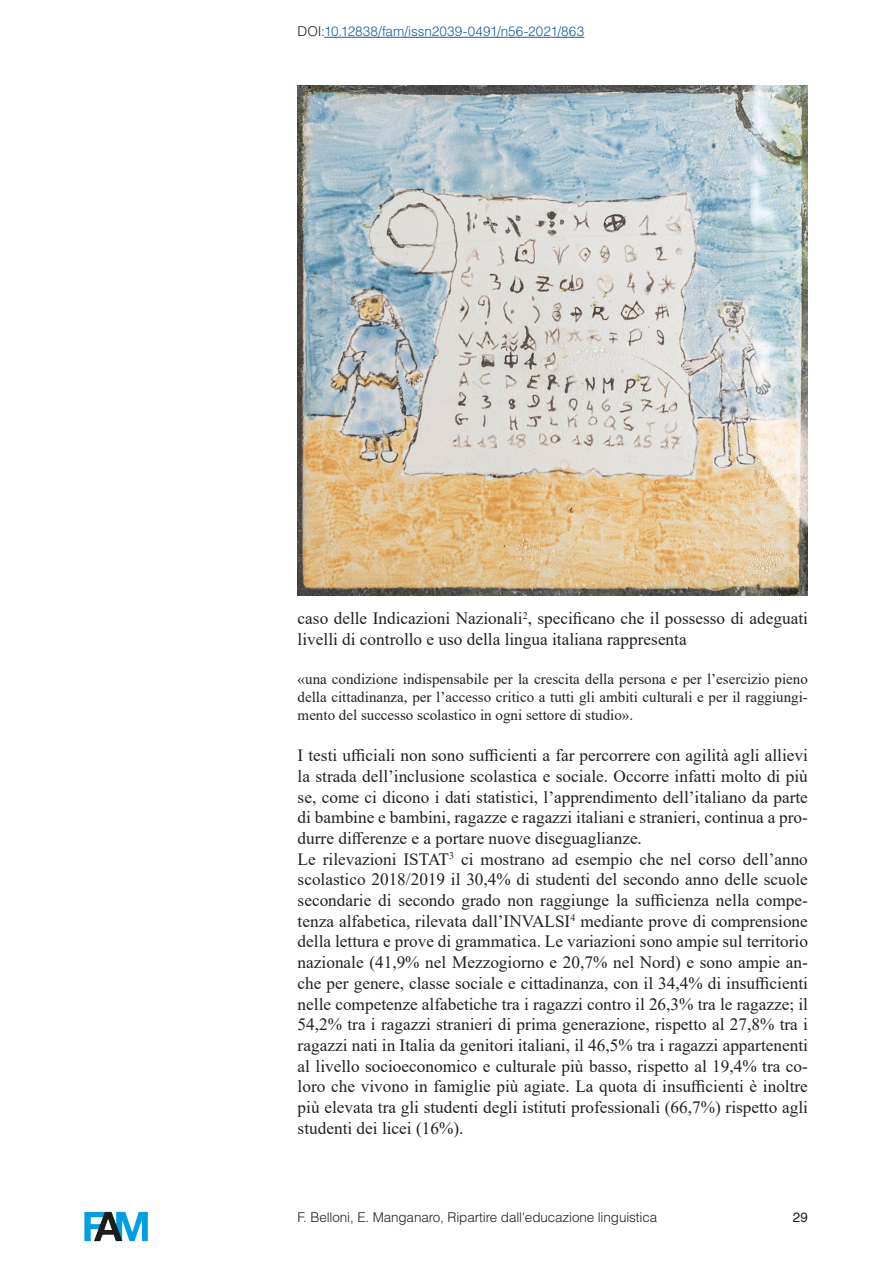
<style>
.page{position:relative;width:893px;height:1263px;background:#fff}
.page>*{position:absolute;margin:0;border:0;box-sizing:border-box;transform-origin:0 0}
.Testo{font:17.25px/20.7px "Times New Roman";color:#231f20;text-align:justify}
.Testo-2{font:15px/18px "Times New Roman";color:#231f20;text-align:justify}
.t1{font:300 13.5px "Helvetica LT Std";letter-spacing:-.01em;color:#231f20}
.t2{font:300 13.5px "Helvetica LT Std";color:#175d9e}
.t3{font:13.5px "Helvetica";color:#231f20}
.s1{color:#231f20}
</style>
<div class="page">
<img style="left:298px;top:85px;width:510px;height:510px">
<hr style="left:324px;top:37px;width:260px;height:1px;background:#175d9e">
<img style="left:84px;top:1211px;width:64px;height:31px">
<p class="t2" style="left:298px;top:23px;width:288px"><span class="s1">DOI:</span>10.12838/fam/issn2039-0491/n56-2021/863</p>
<p class="Testo" style="left:298px;top:608px;width:512px">caso delle Indicazioni Nazionali<sup>2</sup>, specificano che il possesso di adeguati livelli di controllo e uso della lingua italiana rappresenta</p>
<p class="Testo-2" style="left:298px;top:669px;width:512px">«una condizione indispensabile per la crescita della persona e per l’esercizio pieno della cittadinanza, per l’accesso critico a tutti gli ambiti culturali e per il raggiungi&shy;mento del successo scolastico in ogni settore di studio».</p>
<p class="Testo" style="left:298px;top:744px;width:512px">I testi ufficiali non sono sufficienti a far percorrere con agilità agli allievi la strada dell’inclusione scolastica e sociale. Occorre infatti molto di più se, come ci dicono i dati statistici, l’apprendimento dell’italiano da parte di bambine e bambini, ragazze e ragazzi italiani e stranieri, continua a pro&shy;durre differenze e a portare nuove diseguaglianze.</p>
<p class="Testo" style="left:298px;top:848px;width:512px">Le rilevazioni ISTAT<sup>3</sup> ci mostrano ad esempio che nel corso dell’anno scolastico 2018/2019 il 30,4% di studenti del secondo anno delle scuole secondarie di secondo grado non raggiunge la sufficienza nella compe&shy;tenza alfabetica, rilevata dall’INVALSI<sup>4</sup> mediante prove di comprensione della lettura e prove di grammatica. Le variazioni sono ampie sul territorio nazionale (41,9% nel Mezzogiorno e 20,7% nel Nord) e sono ampie an&shy;che per genere, classe sociale e cittadinanza, con il 34,4% di insufficienti nelle competenze alfabetiche tra i ragazzi contro il 26,3% tra le ragazze; il 54,2% tra i ragazzi stranieri di prima generazione, rispetto al 27,8% tra i ragazzi nati in Italia da genitori italiani, il 46,5% tra i ragazzi appartenenti al livello socioeconomico e culturale più basso, rispetto al 19,4% tra co&shy;loro che vivono in famiglie più agiate. La quota di insufficienti è inoltre più elevata tra gli studenti degli istituti professionali (66,7%) rispetto agli studenti dei licei (16%).</p>
<p class="t1" style="left:298px;top:1208px;width:361px">F. Belloni, E. Manganaro, Ripartire dall'educazione linguistica</p>
<p class="t3" style="left:793px;top:1207px;width:17px">29</p>
</div>
